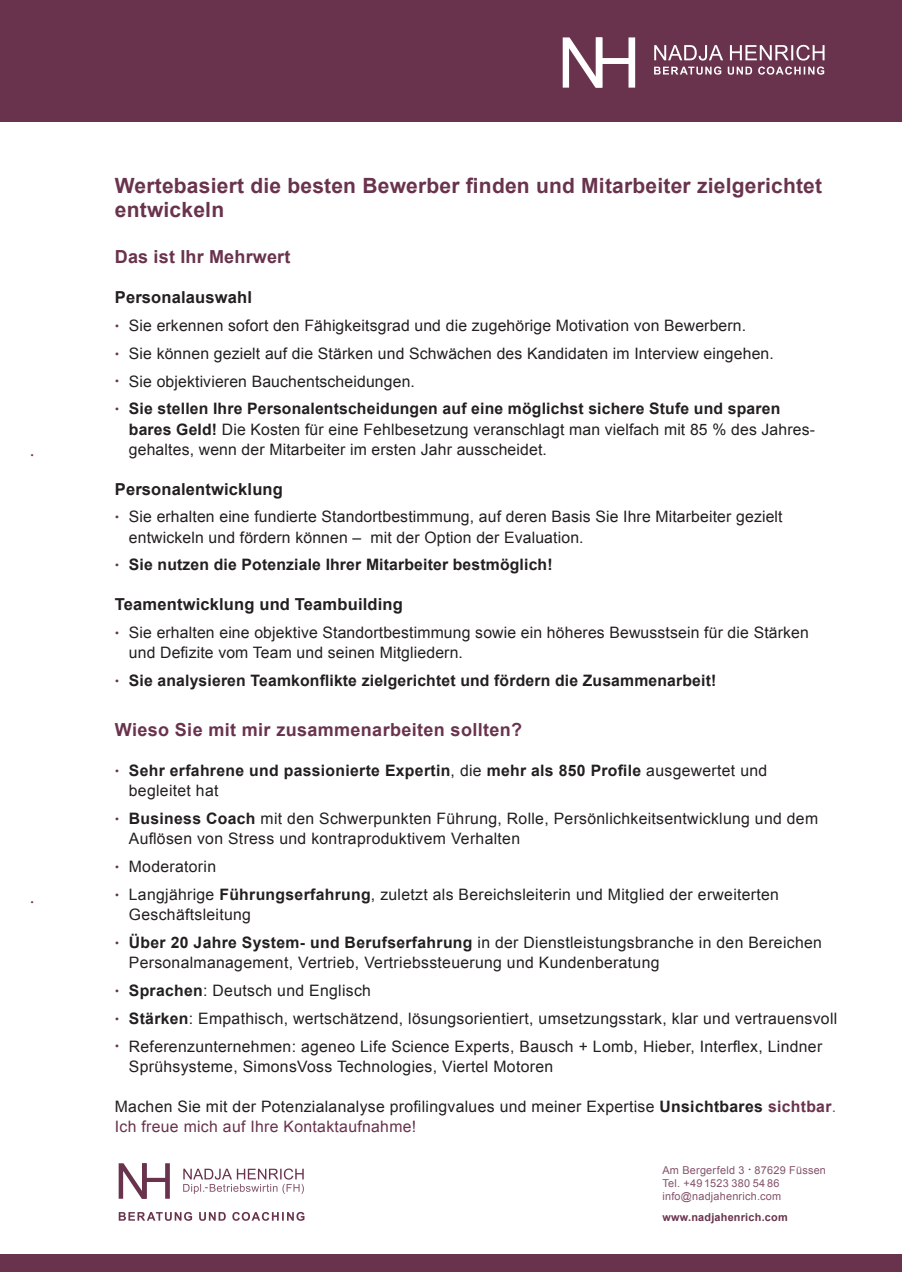
<style>
.page{position:relative;width:902px;height:1272px;background:#fff}
.page>*{position:absolute;margin:0;border:0;box-sizing:border-box;transform-origin:0 0}
.t1{font:700 21px/24px "Arial";letter-spacing:.01em;color:#69334d}
.t2{font:700 18px "Arial";letter-spacing:.02em;color:#69334d}
.t3{font:700 16.5px "Arial";letter-spacing:.01em;color:#231f20}
.t4{font:15.75px/27.8px "Arial";letter-spacing:.02em;color:#231f20}
.t5{font:700 15.75px/20.2px "Arial";letter-spacing:.01em;color:#231f20}
.t6{font:800 12px "Futura LT";color:#69334d}
.t7{font:10.8px/13px "Arial";letter-spacing:.02em;color:#84536b}
.t8{font:700 10.8px "Arial";letter-spacing:.02em;color:#69334d}
.s1{font-weight:700}
.s2{font-weight:400}
.s3{font-weight:700;color:#69334d}
.s4{color:#57585a}
.s5{color:#69334d}
</style>
<div class="page">
<div style="left:0;top:1254px;width:901px;height:17px;background:#69334d"></div>
<div style="left:0;top:0;width:901px;height:122px;background:#69334d"></div>
<svg style="left:183px;top:1168px;width:121px;height:25px"></svg>
<svg style="left:119px;top:1163px;width:51px;height:35px"></svg>
<svg style="left:119px;top:1212px;width:185px;height:8px"></svg>
<svg style="left:654px;top:45px;width:170px;height:30px"></svg>
<svg style="left:562px;top:37px;width:73px;height:51px"></svg>
<p class="t6" style="left:30px;top:444px;width:5px">.</p>
<p class="t6" style="left:30px;top:890px;width:5px">.</p>
<h1 class="t1" style="left:115px;top:174px;width:708px">Wertebasiert die besten Bewerber finden und Mitarbeiter zielgerichtet entwickeln</h1>
<p class="t2" style="left:115px;top:245px;width:177px">Das ist Ihr Mehrwert</p>
<p class="t3" style="left:115px;top:286px;width:139px">Personalauswahl</p>
<p class="t4" style="left:115px;top:312px;width:666px"><sup>.</sup> Sie erkennen sofort den Fähigkeitsgrad und die zugehörige Motivation von Bewerbern.<br><sup>.</sup> Sie können gezielt auf die Stärken und Schwächen des Kandidaten im Interview eingehen. <sup>.</sup> Sie objektivieren Bauchentscheidungen.<br><sup>.</sup> <span class="s1">Sie stellen Ihre Personalentscheidungen auf eine möglichst sichere Stufe und sparen</span></p>
<p class="t4" style="left:129px;top:419px;width:687px;line-height:20.2px"><span class="s1">bares Geld!</span> Die Kosten für eine Fehlbesetzung veranschlagt man vielfach mit 85 % des Jahres&shy;gehaltes, wenn der Mitarbeiter im ersten Jahr ausscheidet.</p>
<p class="t3" style="left:115px;top:478px;width:170px">Personalentwicklung</p>
<p class="t4" style="left:129px;top:507px;width:655px;line-height:20.2px;text-indent:-14px"><sup>.</sup> Sie erhalten eine fundierte Standortbestimmung, auf deren Basis Sie Ihre Mitarbeiter gezielt entwickeln und fördern können – mit der Option der Evaluation.</p>
<p class="t5" style="left:115px;top:555px;width:439px"><sup>.</sup> Sie nutzen die Potenziale Ihrer Mitarbeiter bestmöglich!</p>
<p class="t3" style="left:115px;top:593px;width:289px">Teamentwicklung und Teambuilding</p>
<p class="t4" style="left:129px;top:622px;width:681px;line-height:20.2px;text-indent:-14px"><sup>.</sup> Sie erhalten eine objektive Standortbestimmung sowie ein höheres Bewusstsein für die Stärken und Defizite vom Team und seinen Mitgliedern.</p>
<p class="t5" style="left:115px;top:670px;width:603px"><sup>.</sup> Sie analysieren Teamkonflikte zielgerichtet und fördern die Zusammenarbeit!</p>
<p class="t2" style="left:115px;top:718px;width:409px">Wieso Sie mit mir zusammenarbeiten sollten?</p>
<p class="t5" style="left:129px;top:761px;width:639px;text-indent:-14px"><sup>.</sup> Sehr erfahrene und passionierte Expertin<span class="s2">, die</span> mehr als 850 Profile <span class="s2">ausgewertet und begleitet hat</span></p>
<p class="t4" style="left:129px;top:808px;width:690px;line-height:20.2px;text-indent:-14px"><sup>.</sup> <span class="s1">Business Coach</span> mit den Schwerpunkten Führung, Rolle, Persönlichkeitsentwicklung und dem<br>Auflösen von Stress und kontraproduktivem Verhalten</p>
<p class="t4" style="left:115px;top:852px;width:665px"><sup>.</sup> Moderatorin<br><sup>.</sup> Langjährige <span class="s1">Führungserfahrung</span>, zuletzt als Bereichsleiterin und Mitglied der erweiterten</p>
<p class="t4" style="left:115px;top:900px;width:708px;text-indent:14px">Geschäftsleitung<br><sup>.</sup> <span class="s1">Über 20 Jahre System- und Berufserfahrung</span> in der Dienstleistungsbranche in den Bereichen</p>
<p class="t4" style="left:115px;top:948px;width:723px;text-indent:14px">Personalmanagement, Vertrieb, Vertriebssteuerung und Kundenberatung<br><sup>.</sup> <span class="s1">Sprachen</span>: Deutsch und Englisch<br><sup>.</sup> <span class="s1">Stärken</span>: Empathisch, wertschätzend, lösungsorientiert, umsetzungsstark, klar und vertrauensvoll <sup>.</sup> Referenzunternehmen: ageneo Life Science Experts, Bausch + Lomb, Hieber, Interflex, Lindner</p>
<p class="t4" style="left:129px;top:1052px;width:426px">Sprühsysteme, SimonsVoss Technologies, Viertel Motoren</p>
<p class="t4" style="left:115px;top:1096px;width:722px;line-height:20.2px">Machen Sie mit der Potenzialanalyse profilingvalues und meiner Expertise <span class="s1">Unsichtbares</span> <span class="s3">sichtbar</span><span class="s4">.<br></span><span class="s5">Ich freue mich auf Ihre Kontaktaufnahme!</span></p>
<p class="t7" style="left:662px;top:1163px;width:165px">Am Bergerfeld 3 <sup>.</sup> 87629 Füssen<br>Tel. +49 1523 380 54 86 info@nadjahenrich.com</p>
<p class="t8" style="left:662px;top:1209px;width:127px">www.nadjahenrich.com</p>
</div>
